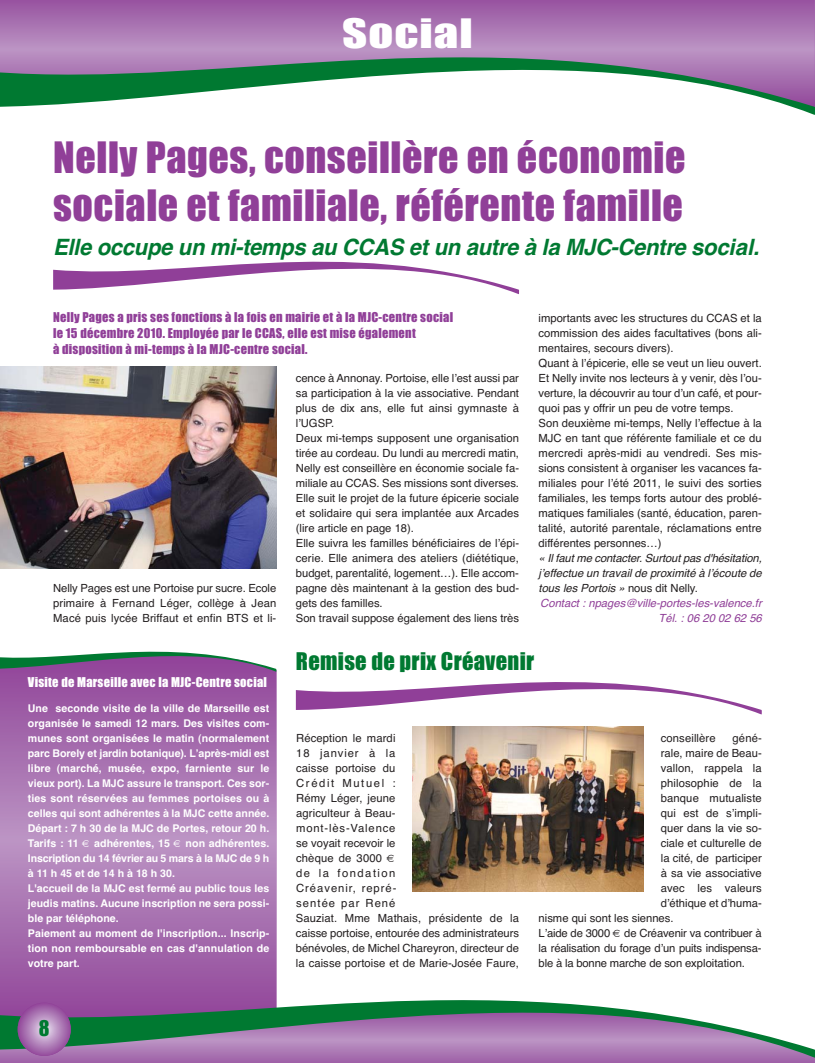
<style>
.page{position:relative;width:815px;height:1063px;background:#fff}
.page>*{position:absolute;margin:0;border:0;box-sizing:border-box;transform-origin:0 0}
.t1{font:40px/48px "Impact";letter-spacing:.015em;color:#903f98}
.t2{font:37.5px "Impact";letter-spacing:.02em;color:#fff;scale:1.3 1}
.t3{font:italic 700 22.5px "Helvetica";color:#007931}
.t4{font:22.5px "Impact";letter-spacing:.015em;color:#007931}
.t5{font:20px "Impact";color:#007931}
.t6{font:12.5px/16.2px "Impact";letter-spacing:.02em;color:#903f98}
.t7{font:12.5px "Impact";letter-spacing:.02em;color:#fff}
.t8{font:11.25px/15px "Helvetica";color:#231f20;text-align:justify}
.t9{font:italic 11.25px "Helvetica";color:#231f20}
.t10{font:italic 11.25px "Helvetica";color:#903f98}
.t11{font:700 10.62px/15px "Helvetica";letter-spacing:.005em;color:#fff}
.s1{font-style:normal}
</style>
<div class="page">
<svg style="left:0;top:672px;width:276px;height:328px;background:#a770b0"></svg>
<svg style="left:0;top:0;width:815px;height:57px;background:#ab76b3"></svg>
<svg style="left:0;top:57px;width:815px;height:58px"></svg>
<div style="left:0;top:1058px;width:815px;height:5px;background:#a164a9"></div>
<svg style="left:0;top:1000px;width:815px;height:58px;background:#8a899b"></svg>
<svg style="left:18px;top:1003px;width:53px;height:53px;background:#ad7bb6"></svg>
<svg style="left:53px;top:262px;width:466px;height:32px"></svg>
<svg style="left:296px;top:682px;width:466px;height:32px"></svg>
<img style="left:0;top:367px;width:276px;height:202px">
<img style="left:413px;top:727px;width:230px;height:165px">
<svg style="left:0;top:652px;width:276px;height:20px"></svg>
<h2 class="t2" style="left:342px;top:22px;width:102px">Social</h2>
<h1 class="t1" style="left:53px;top:137px;width:634px">Nelly Pages, conseillère en économie sociale et familiale, référente famille</h1>
<h3 class="t3" style="left:53px;top:239px;width:712px">Elle occupe un mi-temps au CCAS etun autre à la MJC-Centre social.</h3>
<p class="t6" style="left:53px;top:310px;width:401px">Nelly Pages a pris ses fonctions à la fois en mairie et à la MJC-centre social le 15 décembre 2010. Employée par le CCAS, elle est mise également<br>à disposition à mi-temps à la MJC-centre social.</p>
<p class="t8" style="left:53px;top:581px;width:225px">Nelly Pages est une Portoise pur sucre. Ecole primaire à Fernand Léger, collège à Jean Macé puis lycée Briffaut et enfin BTS et li-</p>
<p class="t8" style="left:296px;top:371px;width:225px;text-align:left">cence à Annonay. Portoise, elle lʼest aussi par sa participation à la vie associative. Pendant plus de dix ans, elle fut ainsi gymnaste à lʼUGSP.<br>Deux mi-temps supposent une organisation tirée au cordeau. Du lundi au mercredi matin, Nelly est conseillère en économie sociale fa&shy;miliale au CCAS. Ses missions sont diverses.<br>Elle suit le projet de la future épicerie sociale et solidaire qui sera implantée aux Arcades (lire article en page 18).<br>Elle suivra les familles bénéficiaires de lʼépi&shy;cerie. Elle animera des ateliers (diététique, budget, parentalité, logement…). Elle accom&shy;pagne dès maintenant à la gestion des bud&shy;gets des familles.<br>Son travail suppose également des liens très</p>
<p class="t8" style="left:539px;top:311px;width:225px;text-align:left">importants avec les structures du CCAS et la commission des aides facultatives (bons ali&shy;mentaires, secours divers).<br>Quant à lʼépicerie, elle se veut un lieu ouvert.<br>Et Nelly invite nos lecteurs à y venir, dès lʼou&shy;verture, la découvrir au tour dʼun café, et pour&shy;quoi pas y offrir un peu de votre temps.<br>Son deuxième mi-temps, Nelly lʼeffectue à la MJC en tant que référente familiale et ce du mercredi après-midi au vendredi. Ses mis&shy;sions consistent à organiser les vacances fa&shy;miliales pour lʼété 2011, le suivi des sorties familiales, les temps forts autour des problé&shy;matiques familiales (santé, éducation, paren&shy;talité, autorité parentale, réclamations entre différentes personnes…)</p>
<p class="t9" style="left:539px;top:554px;width:227px">« Ilfautme contacter.Surtoutpas d'hésitation,</p>
<p class="t9" style="left:539px;top:569px;width:227px">j ʼeffectue un travailde proximité à lʼécoute de</p>
<p class="t9" style="left:539px;top:584px;width:161px">tous les Portois » <span class="s1">nous dit Nelly.</span></p>
<p class="t10" style="left:540px;top:599px;width:225px">Contact : npages@ville-portes-les-valence.fr</p>
<p class="t10" style="left:659px;top:614px;width:107px">Tél. : 06 20 02 62 56</p>
<p class="t7" style="left:28px;top:678px;width:241px">Visite de Marseille avec la MJC-Centre social</p>
<p class="t11" style="left:28px;top:702px;width:243px">Une seconde visite de la ville de Marseille est organisée le samedi 12 mars. Des visites com&shy;munes sont organisées le matin (normalement parc Borely et jardin botanique). Lʼaprès-midi est libre (marché, musée, expo, farniente sur le vieux port). La MJC assure le transport. Ces sor&shy;ties sont réservées au femmes portoises ou à celles qui sont adhérentes à la MJC cette année.<br>Départ : 7 h 30 de la MJC de Portes, retour 20 h.<br>Tarifs : 11 € adhérentes, 15 € non adhérentes.<br>Inscription du 14 février au 5 mars à la MJC de 9 h à 11 h 45 et de 14 h à 18 h 30.<br>L'accueil de la MJC est fermé au public tous les jeudis matins. Aucune inscription ne sera possi&shy;ble par téléphone.<br>Paiement au moment de l'inscription... Inscrip&shy;tion non remboursable en cas d'annulation de votre part.</p>
<h3 class="t5" style="left:39px;top:1022px;width:12px">8</h3>
<h3 class="t4" style="left:296px;top:653px;width:240px">Remise de prix Créavenir</h3>
<p class="t8" style="left:296px;top:731px;width:102px">Réception le mardi 18 janvier à la caisse portoise du Crédit Mutuel :<br>Rémy Léger, jeune agriculteur à Beau&shy;mont-lès-Valence se voyait recevoir le chèque de 3000 € de la fondation Créavenir, repré&shy;sentée par René</p>
<p class="t8" style="left:661px;top:731px;width:102px;text-indent:72px">géné&shy;rale, maire de Beau&shy;vallon, rappela la philosophie de la banque mutualiste qui est de sʼimpli&shy;quer dans la vie so&shy;ciale et culturelle de la cité, de participer à sa vie associative avec les valeurs dʼéthique et dʼhuma-</p>
<p class="t8" style="left:661px;top:731px;width:56px">conseillère</p>
<p class="t8" style="left:296px;top:911px;width:225px">Sauziat. Mme Mathais, présidente de la caisse portoise, entourée des administrateurs bénévoles, de Michel Chareyron, directeur de la caisse portoise et de Marie-Josée Faure,</p>
<p class="t8" style="left:539px;top:911px;width:225px;text-align:left">nisme qui sont les siennes.<br>Lʼaide de 3000 € de Créavenir va contribuer à la réalisation du forage dʼun puits indispensa&shy;ble à la bonne marche de son exploitation.</p>
</div>
